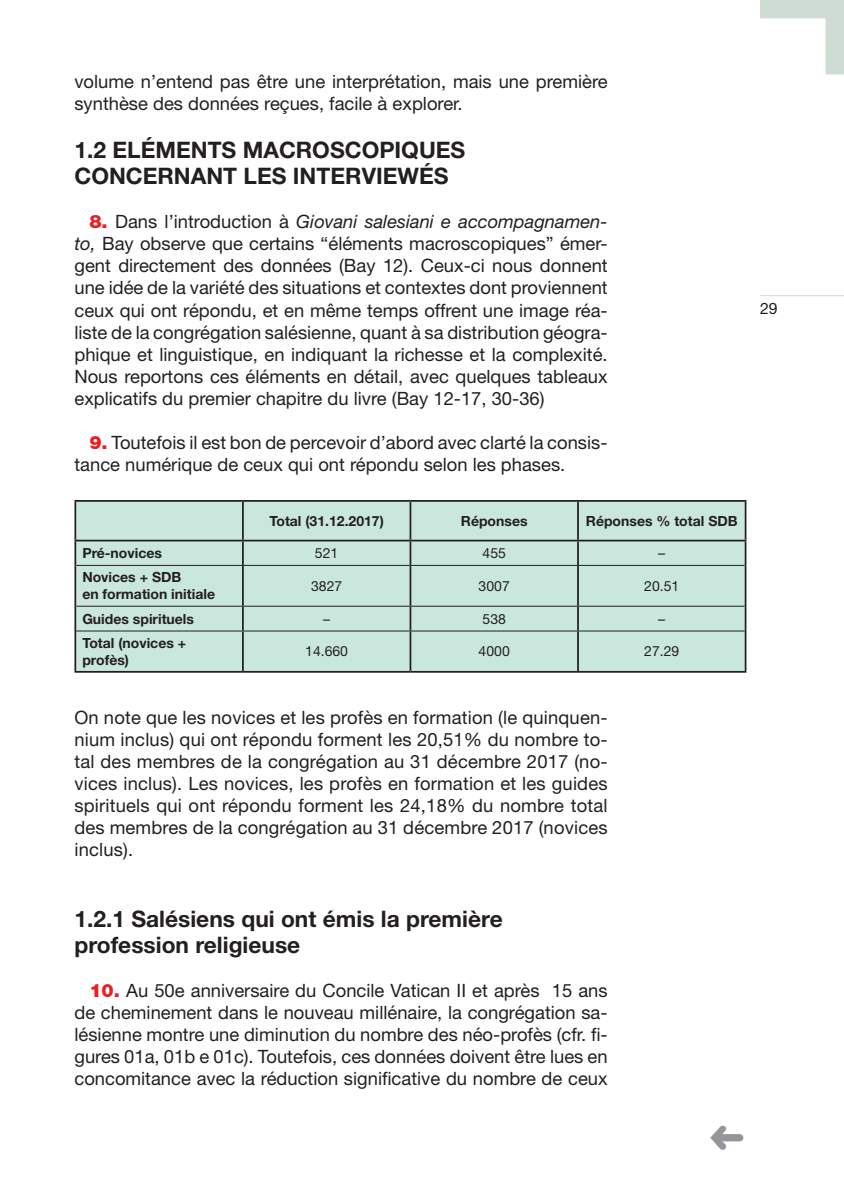
<style>
.page{position:relative;width:844px;height:1191px;background:#fff}
.page>*{position:absolute;margin:0;border:0;box-sizing:border-box;transform-origin:0 0}
.Titolo_di_2_grado{font:700 22.75px/26.2px "Helvetica Neue LT Std";color:#231f20}
.Titolo_di_1_grado{font:700 22.75px/26.2px "Helvetica Neue LT Std";color:#231f20}
.Rientro_testo_capove{font:18.38px/22.1px "Helvetica Neue LT Std";color:#231f20}
.Testo_corrente_ok{font:18.38px/22.1px "Helvetica Neue LT Std";letter-spacing:.01em;color:#231f20;text-align:justify}
.t1{font:15.75px "Helvetica Neue LT Std";color:#231f20}
.t2{font:700 14px/16.8px "Helvetica Neue LT Std";color:#231f20}
.t3{font:14px "Helvetica Neue LT Std";color:#231f20}
.s1{font-weight:900;color:#ee1d23}
.s2{font-style:italic}
</style>
<div class="page">
<svg style="left:760px;top:0;width:83px;height:75px"></svg>
<hr style="left:759px;top:295px;width:84px;height:1px;background:#cedcd3">
<div style="left:76px;top:502px;width:668px;height:169px;background:#cae7dd"></div>
<hr style="left:74px;top:502px;width:2px;height:38px;background:#231f20">
<hr style="left:74px;top:500px;width:169px;height:2px;background:#231f20">
<hr style="left:242px;top:502px;width:2px;height:38px;background:#231f20">
<hr style="left:243px;top:500px;width:167px;height:2px;background:#231f20">
<hr style="left:410px;top:500px;width:168px;height:2px;background:#231f20">
<hr style="left:409px;top:502px;width:2px;height:38px;background:#231f20">
<hr style="left:577px;top:502px;width:1px;height:38px;background:#231f20">
<hr style="left:578px;top:500px;width:168px;height:2px;background:#231f20">
<hr style="left:744px;top:502px;width:2px;height:38px;background:#231f20">
<hr style="left:74px;top:541px;width:2px;height:24px;background:#231f20">
<hr style="left:74px;top:540px;width:169px;height:1px;background:#231f20">
<hr style="left:242px;top:541px;width:2px;height:24px;background:#231f20">
<hr style="left:243px;top:540px;width:167px;height:1px;background:#231f20">
<hr style="left:410px;top:540px;width:168px;height:1px;background:#231f20">
<hr style="left:409px;top:541px;width:2px;height:24px;background:#231f20">
<svg style="left:577px;top:541px;width:1px;height:24px"></svg>
<hr style="left:578px;top:540px;width:168px;height:1px;background:#231f20">
<hr style="left:744px;top:541px;width:2px;height:24px;background:#231f20">
<hr style="left:74px;top:565px;width:2px;height:41px;background:#231f20">
<hr style="left:74px;top:606px;width:2px;height:25px;background:#231f20">
<hr style="left:76px;top:565px;width:167px;height:1px;background:#231f20">
<hr style="left:76px;top:606px;width:167px;height:1px;background:#231f20">
<hr style="left:242px;top:566px;width:2px;height:40px;background:#231f20">
<hr style="left:242px;top:606px;width:2px;height:24px;background:#231f20">
<hr style="left:243px;top:565px;width:167px;height:1px;background:#231f20">
<hr style="left:410px;top:565px;width:168px;height:1px;background:#231f20">
<hr style="left:409px;top:566px;width:2px;height:40px;background:#231f20">
<hr style="left:409px;top:606px;width:2px;height:24px;background:#231f20">
<hr style="left:243px;top:606px;width:167px;height:1px;background:#231f20">
<hr style="left:410px;top:606px;width:168px;height:1px;background:#231f20">
<hr style="left:577px;top:566px;width:1px;height:40px;background:#231f20">
<svg style="left:577px;top:606px;width:1px;height:24px"></svg>
<hr style="left:578px;top:565px;width:166px;height:1px;background:#231f20">
<hr style="left:744px;top:565px;width:2px;height:41px;background:#231f20">
<hr style="left:744px;top:606px;width:2px;height:25px;background:#231f20">
<hr style="left:578px;top:606px;width:166px;height:1px;background:#231f20">
<hr style="left:74px;top:631px;width:2px;height:40px;background:#231f20">
<hr style="left:76px;top:630px;width:167px;height:1px;background:#231f20">
<hr style="left:74px;top:671px;width:169px;height:1px;background:#231f20">
<hr style="left:242px;top:631px;width:2px;height:40px;background:#231f20">
<hr style="left:243px;top:630px;width:167px;height:1px;background:#231f20">
<hr style="left:410px;top:630px;width:168px;height:1px;background:#231f20">
<hr style="left:409px;top:631px;width:2px;height:40px;background:#231f20">
<hr style="left:243px;top:671px;width:167px;height:1px;background:#231f20">
<hr style="left:410px;top:671px;width:168px;height:1px;background:#231f20">
<hr style="left:577px;top:631px;width:1px;height:40px;background:#231f20">
<hr style="left:578px;top:630px;width:166px;height:1px;background:#231f20">
<hr style="left:744px;top:631px;width:2px;height:40px;background:#231f20">
<hr style="left:578px;top:671px;width:168px;height:1px;background:#231f20">
<p class="Rientro_testo_capove" style="left:74px;top:70px;width:534px">volume n’entend pas être une interprétation, mais une première synthèse des données reçues, facile à explorer.</p>
<p class="Titolo_di_1_grado" style="left:74px;top:136px;width:392px">1.2 ELÉMENTS MACROSCOPIQUES<br>CONCERNANT LES INTERVIEWÉS</p>
<p class="Rientro_testo_capove" style="left:74px;top:210px;width:534px;text-align:justify;text-indent:15px"><span class="s1">8.</span> Dans l’introduction à <span class="s2">Giovani salesiani e accompagnamen&shy;to,</span> Bay observe que certains “éléments macroscopiques” émer&shy;gent directement des données (Bay 12). Ceux-ci nous donnent une idée de la variété des situations et contextes dont proviennent ceux qui ont répondu, et en même temps offrent une image réa&shy;liste de la congrégation salésienne, quant à sa distribution géogra&shy;phique et linguistique, en indiquant la richesse et la complexité.<br>Nous reportons ces éléments en détail, avec quelques tableaux explicatifs du premier chapitre du livre (Bay 12-17, 30-36)</p>
<p class="Rientro_testo_capove" style="left:74px;top:431px;width:534px;text-indent:15px"><span class="s1">9.</span> Toutefois il est bon de percevoir d’abord avec clarté la consis&shy;tance numérique de ceux qui ont répondu selon les phases.</p>
<p class="t2" style="left:269px;top:512px;width:116px">Total (31.12.2017)</p>
<p class="t2" style="left:461px;top:512px;width:68px">Réponses</p>
<p class="t2" style="left:585px;top:512px;width:153px">Réponses % total SDB</p>
<p class="t2" style="left:82px;top:544px;width:81px">Pré-novices</p>
<p class="t3" style="left:315px;top:544px;width:25px">521</p>
<p class="t3" style="left:482px;top:544px;width:25px">455</p>
<p class="t3" style="left:658px;top:544px;width:8px">–</p>
<p class="t2" style="left:82px;top:568px;width:134px">Novices + SDB<br>en formation initiale</p>
<p class="t3" style="left:311px;top:577px;width:33px">3827</p>
<p class="t3" style="left:478px;top:577px;width:33px">3007</p>
<p class="t3" style="left:644px;top:577px;width:37px">20.51</p>
<p class="t2" style="left:82px;top:610px;width:113px">Guides spirituels</p>
<p class="t3" style="left:323px;top:610px;width:8px">–</p>
<p class="t3" style="left:482px;top:610px;width:25px">538</p>
<p class="t3" style="left:658px;top:610px;width:8px">–</p>
<p class="t2" style="left:82px;top:634px;width:105px">Total (novices + profès)</p>
<p class="t3" style="left:305px;top:643px;width:44px">14.660</p>
<p class="t3" style="left:478px;top:643px;width:33px">4000</p>
<p class="t3" style="left:644px;top:643px;width:37px">27.29</p>
<p class="Testo_corrente_ok" style="left:74px;top:706px;width:534px">On note que les novices et les profès en formation (le quinquen&shy;nium inclus) qui ont répondu forment les 20,51% du nombre to&shy;tal des membres de la congrégation au 31 décembre 2017 (no&shy;vices inclus). Les novices, les profès en formation et les guides spirituels qui ont répondu forment les 24,18% du nombre total des membres de la congrégation au 31 décembre 2017 (novices inclus).</p>
<p class="Titolo_di_2_grado" style="left:74px;top:904px;width:429px">1.2.1 Salésiens qui ont émis la première profession religieuse</p>
<p class="Rientro_testo_capove" style="left:74px;top:979px;width:534px;text-align:justify;text-indent:15px"><span class="s1">10.</span> Au 50e anniversaire du Concile Vatican II et après 15 ans de cheminement dans le nouveau millénaire, la congrégation sa&shy;lésienne montre une diminution du nombre des néo-profès (cfr. fi&shy;gures 01a, 01b e 01c). Toutefois, ces données doivent être lues en concomitance avec la réduction significative du nombre de ceux</p>
<p class="t1" style="left:759px;top:299px;width:19px">29</p>
</div>
